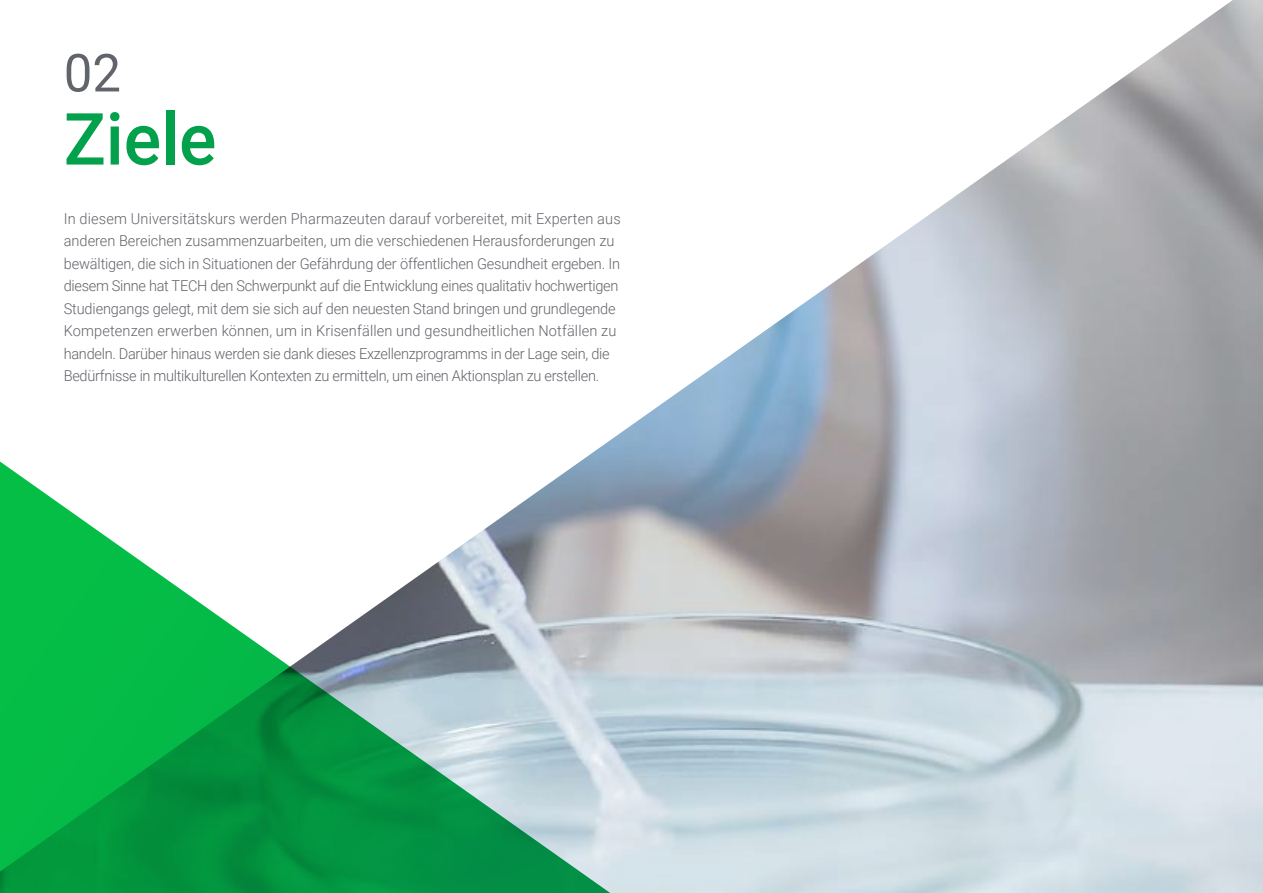
<style>
.page{position:relative;width:1263px;height:893px;background:#fff}
.page>*{position:absolute;margin:0;border:0;box-sizing:border-box;transform-origin:0 0}
.t1{font:500 72px "Roboto";color:#04a14d}
.t2{font:52.5px "Roboto";color:#61646a}
.t3{font:300 15px/22.5px "Roboto";letter-spacing:-.01em;color:#61646a}
</style>
<div class="page">
<img style="left:602px;top:0;width:661px;height:893px">
<svg style="left:0;top:446px;width:640px;height:447px"></svg>
<h2 class="t2" style="left:64px;top:36px;width:59px">02</h2>
<h1 class="t1" style="left:64px;top:89px;width:154px">Ziele</h1>
<p class="t3" style="left:64px;top:207px;width:558px">In diesem Universitätskurs werden Pharmazeuten darauf vorbereitet, mit Experten aus anderen Bereichen zusammenzuarbeiten, um die verschiedenen Herausforderungen zu bewältigen, die sich in Situationen der Gefährdung der öffentlichen Gesundheit ergeben. In diesem Sinne hat TECH den Schwerpunkt auf die Entwicklung eines qualitativ hochwertigen Studiengangs gelegt, mit dem sie sich auf den neuesten Stand bringen und grundlegende Kompetenzen erwerben können, um in Krisenfällen und gesundheitlichen Notfällen zu handeln. Darüber hinaus werden sie dank dieses Exzellenzprogramms in der Lage sein, die Bedürfnisse in multikulturellen Kontexten zu ermitteln, um einen Aktionsplan zu erstellen.</p>
</div>
